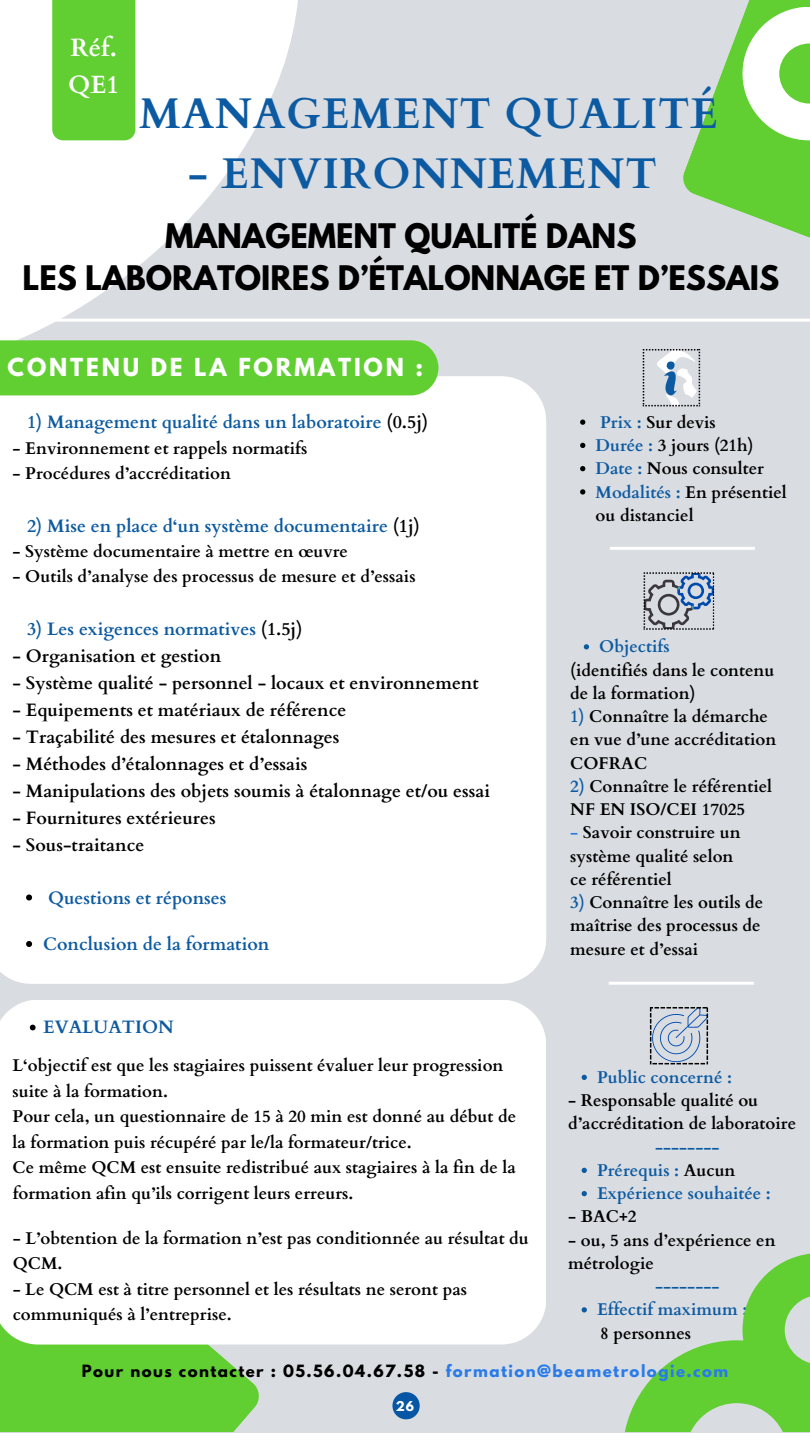
<style>
.page{position:relative;width:810px;height:1440px;background:#fff}
.page>*{position:absolute;margin:0;border:0;box-sizing:border-box;transform-origin:0 0}
.t1{font:700 43px "Cardo";letter-spacing:.02em;color:#0c5aa1}
.t2{font:700 30px/42px "League Spartan";color:#000;text-align:center}
.t3{font:700 25px/37.5px "Cardo";color:#fff}
.t4{font:700 22px "League Spartan";letter-spacing:.13em;color:#fff}
.t5{font:700 18px "Cardo";color:#000}
.t6{font:700 18px "Cardo";color:#0c5aa1}
.t7{font:700 17px/23.2px "Cardo";color:#000}
.t8{font:700 17px/23.3px "Cardo";color:#0c5aa1}
.t9{font:700 15px "League Spartan";letter-spacing:.1em;color:#000}
.t10{font:700 12px "League Spartan";color:#fff}
.s1{color:#000}
.s2{color:#0c5aa1}
.s3{color:#297be8}
</style>
<div class="page">
<div style="left:0;top:0;width:810px;height:1432px;background:#d9dce1"></div>
<div style="left:0;top:376px;width:546px;height:608px;background:#fff"></div>
<svg style="left:0;top:0;width:312px;height:340px;fill:#fff"></svg>
<hr style="left:0;top:319px;width:810px;height:3px;background:#fff">
<svg style="left:683px;top:0;width:127px;height:238px"></svg>
<div style="left:52px;top:0;width:83px;height:140px;background:#61cf32"></div>
<div style="left:0;top:340px;width:438px;height:55px;background:#61cf32"></div>
<svg style="left:643px;top:349px;width:57px;height:57px"></svg>
<svg style="left:650px;top:1007px;width:58px;height:57px"></svg>
<svg style="left:644px;top:572px;width:70px;height:58px"></svg>
<svg style="left:580px;top:420px;width:5px;height:5px"></svg>
<svg style="left:580px;top:443px;width:5px;height:5px"></svg>
<svg style="left:580px;top:466px;width:5px;height:5px"></svg>
<svg style="left:580px;top:489px;width:5px;height:6px"></svg>
<div style="left:0;top:1345px;width:259px;height:87px;background:#61cf32"></div>
<div style="left:0;top:1000px;width:546px;height:345px;background:#fff"></div>
<svg style="left:582px;top:1075px;width:5px;height:5px"></svg>
<svg style="left:582px;top:1168px;width:5px;height:5px"></svg>
<svg style="left:582px;top:1191px;width:5px;height:5px"></svg>
<svg style="left:582px;top:1307px;width:5px;height:5px"></svg>
<svg style="left:584px;top:644px;width:5px;height:5px"></svg>
<hr style="left:610px;top:547px;width:145px;height:3px;background:#fff">
<hr style="left:609px;top:982px;width:145px;height:3px;background:#fff">
<svg style="left:625px;top:1254px;width:185px;height:178px"></svg>
<svg style="left:26px;top:895px;width:6px;height:6px"></svg>
<svg style="left:26px;top:941px;width:6px;height:6px"></svg>
<svg style="left:30px;top:1025px;width:6px;height:5px"></svg>
<svg style="left:392px;top:1392px;width:28px;height:27px"></svg>
<h3 class="t3" style="left:68px;top:27px;width:53px">Réf.<br>QE1</h3>
<h1 class="t1" style="left:139px;top:79px;width:580px">MANAGEMENT QUALITÉ</h1>
<h1 class="t1" style="left:188px;top:139px;width:471px">- ENVIRONNEMENT</h1>
<h2 class="t2" style="left:23px;top:215px;width:758px">MANAGEMENT QUALITÉ DANS<br>LES LABORATOIRES D’ÉTALONNAGE ET D’ESSAIS</h2>
<p class="t4" style="left:8px;top:350px;width:417px">CONTENU DE LA FORMATION :</p>
<p class="t6" style="left:27px;top:407px;width:403px">1) Management qualité dans un laboratoire <span class="s1">(0.5j)</span></p>
<p class="t7" style="left:13px;top:435px;width:296px">- Environnement et rappels normatifs</p>
<p class="t7" style="left:13px;top:460px;width:220px">- Procédures d’accréditation</p>
<p class="t6" style="left:27px;top:511px;width:394px">2) Mise en place d‘un système documentaire <span class="s1">(1j)</span></p>
<p class="t7" style="left:13px;top:538px;width:337px">- Système documentaire à mettre en œuvre</p>
<p class="t7" style="left:13px;top:564px;width:405px">- Outils d’analyse des processus de mesure et d’essais</p>
<p class="t6" style="left:27px;top:614px;width:277px">3) Les exigences normatives <span class="s1">(1.5j)</span></p>
<p class="t5" style="left:13px;top:641px;width:210px">- Organisation et gestion</p>
<p class="t5" style="left:13px;top:668px;width:468px">- Système qualité - personnel - locaux et environnement</p>
<p class="t5" style="left:12px;top:695px;width:335px">- Equipements et matériaux de référence</p>
<p class="t5" style="left:13px;top:722px;width:328px">- Traçabilité des mesures et étalonnages</p>
<p class="t5" style="left:13px;top:749px;width:297px">- Méthodes d’étalonnages et d’essais</p>
<p class="t5" style="left:13px;top:776px;width:479px">- Manipulations des objets soumis à étalonnage et/ou essai</p>
<p class="t5" style="left:13px;top:803px;width:205px">- Fournitures extérieures</p>
<p class="t5" style="left:12px;top:831px;width:133px">- Sous-traitance</p>
<p class="t6" style="left:48px;top:883px;width:180px">Questions et réponses</p>
<p class="t6" style="left:43px;top:929px;width:228px">Conclusion de la formation</p>
<p class="t7" style="left:596px;top:409px;width:193px"><span class="s2">Prix :</span> Sur devis<br><span class="s2">Durée :</span> 3 jours (21h)<br><span class="s2">Date :</span> Nous consulter<br><span class="s2">Modalités :</span> En présentiel ou distanciel</p>
<p class="t8" style="left:599px;top:634px;width:72px">Objectifs</p>
<p class="t7" style="left:570px;top:657px;width:206px">(identifiés dans le contenu de la formation)</p>
<p class="t7" style="left:570px;top:704px;width:208px"><span class="s2">1)</span> Connaître la démarche en vue d’une accréditation<br>COFRAC</p>
<p class="t7" style="left:570px;top:773px;width:203px"><span class="s2">2)</span> Connaître le référentiel<br>NF EN ISO/CEI 17025</p>
<p class="t7" style="left:570px;top:820px;width:172px"><span class="s3">-</span> Savoir construire un système qualité selon ce référentiel</p>
<p class="t7" style="left:570px;top:890px;width:195px"><span class="s2">3)</span> Connaître les outils de maîtrise des processus de mesure et d’essai</p>
<p class="t6" style="left:43px;top:1013px;width:132px">EVALUATION</p>
<p class="t7" style="left:13px;top:1052px;width:505px;line-height:25.5px">L‘objectif est que les stagiaires puissent évaluer leur progression suite à la formation.<br>Pour cela, un questionnaire de 15 à 20 min est donné au début de la formation puis récupéré par le/la formateur/trice.<br>Ce même QCM est ensuite redistribué aux stagiaires à la fin de la formation afin qu’ils corrigent leurs erreurs.</p>
<p class="t7" style="left:13px;top:1224px;width:518px;line-height:25.5px">- L’obtention de la formation n’est pas conditionnée au résultat du<br>QCM.</p>
<p class="t7" style="left:13px;top:1275px;width:456px;line-height:25.5px">- Le QCM est à titre personnel et les résultats ne seront pas communiqués à l’entreprise.</p>
<p class="t9" style="left:82px;top:1359px;width:648px">Pour nous contacter : 05.56.04.67.58 - <span class="s3">formation@beametrologie.com</span></p>
<p class="t10" style="left:396px;top:1396px;width:20px">26</p>
<p class="t8" style="left:597px;top:1064px;width:136px">Public concerné :</p>
<p class="t7" style="left:568px;top:1088px;width:230px">- Responsable qualité ou d’accréditation de laboratoire</p>
<p class="t8" style="left:597px;top:1134px;width:175px;text-indent:58px">--------<br>Prérequis : <span class="s1">Aucun<br></span>Expérience souhaitée :</p>
<p class="t7" style="left:568px;top:1204px;width:70px">- BAC+2</p>
<p class="t7" style="left:568px;top:1227px;width:209px">- ou, 5 ans d’expérience en métrologie</p>
<p class="t8" style="left:597px;top:1274px;width:152px;text-indent:58px">--------<br>Effectif maximum :</p>
<p class="t7" style="left:600px;top:1320px;width:92px">8 personnes</p>
</div>
